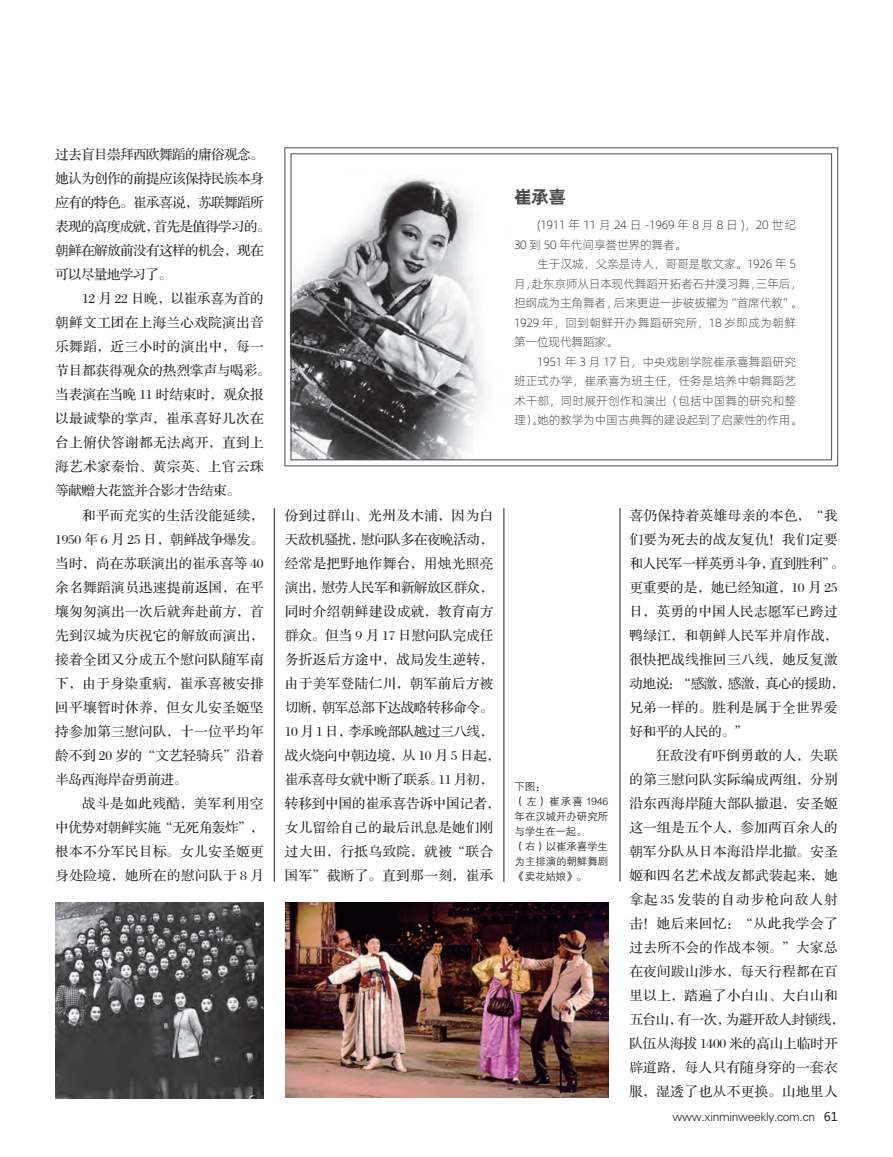
<style>
.page{position:relative;width:893px;height:1157px;background:#fff}
.page>*{position:absolute;margin:0;border:0;box-sizing:border-box;transform-origin:0 0}
.t1{font:18px "Alibaba Pu Hui Ti B";color:#4b4c4d}
.t2{font:13.5px "FZS3 JW GB1 0";letter-spacing:.035em;color:#231f20}
.t3{font:13.5px/24px "FZS3 JW GB1 0";letter-spacing:.005em;color:#231f20}
.t4{font:13.5px "FZS3 JW GB1 0";letter-spacing:-.025em;color:#231f20}
.t5{font:13.5px "FZS3 JW GB1 0";letter-spacing:-.035em;color:#231f20}
.t6{font:13.5px "FZS3 JW GB1 0";letter-spacing:-.045em;color:#231f20}
.t7{font:13.5px "FZS3 JW GB1 0";letter-spacing:-.01em;color:#231f20}
.t8{font:13.5px "FZS3 JW GB1 0";letter-spacing:.01em;color:#231f20}
.t9{font:13.5px "FZS3 JW GB1 0";letter-spacing:-.04em;color:#231f20}
.t10{font:13.5px "FZS3 JW GB1 0";letter-spacing:-.005em;color:#231f20}
.t11{font:13.5px "FZS3 JW GB1 0";color:#231f20}
.t12{font:13.5px "FZS3 JW GB1 0";letter-spacing:-.02em;color:#231f20}
.t13{font:13.5px "FZS3 JW GB1 0";letter-spacing:.085em;color:#231f20}
.t14{font:12px/19.5px "Alibaba Pu Hui Ti L";letter-spacing:-.025em;color:#231f20}
.t15{font:12px "FZXH1 JW GB1 0";letter-spacing:-.025em;color:#231f20}
.t16{font:10.5px/15px "FZZDXJW GB1 0";letter-spacing:-.01em;color:#231f20}
.s1{font-family:"Microsoft Ya Hei"}
</style>
<div class="page">
<img style="left:293px;top:177px;width:192px;height:281px">
<hr style="left:274px;top:508px;width:1px;height:373px;background:#231f20">
<hr style="left:504px;top:508px;width:1px;height:374px;background:#231f20">
<hr style="left:620px;top:508px;width:1px;height:373px;background:#231f20">
<img style="left:55px;top:902px;width:209px;height:196px">
<img style="left:285px;top:902px;width:323px;height:195px">
<div style="left:291px;top:154px;width:541px;height:306px;border:1px solid #4b4c4d"></div>
<p class="t5" style="left:55px;top:148px;width:210px">过去盲目崇拜西欧舞蹈的庸俗观念。</p>
<p class="t9" style="left:55px;top:172px;width:210px">她认为创作的前提应该保持民族本身</p>
<p class="t5" style="left:55px;top:196px;width:210px">应有的特色。崔承喜说，苏联舞蹈所</p>
<p class="t6" style="left:55px;top:220px;width:217px">表现的高度成就，首先是值得学习的。</p>
<p class="t5" style="left:55px;top:244px;width:210px">朝鲜在解放前没有这样的机会，现在</p>
<p class="t6" style="left:55px;top:268px;width:118px">可以尽量地学习了。</p>
<p class="t12" style="left:82px;top:292px;width:183px">12 月 22 日晚，以崔承喜为首的</p>
<p class="t2" style="left:55px;top:316px;width:210px">朝鲜文工团在上海兰心戏院演出音</p>
<p class="t2" style="left:55px;top:340px;width:210px">乐舞蹈，近三小时的演出中，每一</p>
<p class="t10" style="left:55px;top:364px;width:217px">节目都获得观众的热烈掌声与喝彩。</p>
<p class="t11" style="left:55px;top:388px;width:210px">当表演在当晚 11 时结束时，观众报</p>
<p class="t2" style="left:55px;top:412px;width:210px">以最诚挚的掌声，崔承喜好几次在</p>
<p class="t2" style="left:55px;top:436px;width:210px">台上俯伏答谢都无法离开，直到上</p>
<p class="t2" style="left:55px;top:460px;width:210px">海艺术家秦怡、黄宗英、上官云珠</p>
<p class="t4" style="left:55px;top:484px;width:186px">等献赠大花篮并合影才告结束。</p>
<p class="t2" style="left:82px;top:508px;width:183px">和平而充实的生活没能延续，</p>
<p class="t7" style="left:55px;top:532px;width:210px">1950 年 6 月 25 日，朝鲜战争爆发。</p>
<p class="t2" style="left:55px;top:556px;width:210px">当时，尚在苏联演出的崔承喜等 40</p>
<p class="t2" style="left:55px;top:580px;width:210px">余名舞蹈演员迅速提前返国，在平</p>
<p class="t2" style="left:55px;top:604px;width:210px">壤匆匆演出一次后就奔赴前方，首</p>
<p class="t2" style="left:55px;top:628px;width:210px">先到汉城为庆祝它的解放而演出，</p>
<p class="t2" style="left:55px;top:652px;width:210px">接着全团又分成五个慰问队随军南</p>
<p class="t2" style="left:55px;top:676px;width:210px">下，由于身染重病，崔承喜被安排</p>
<p class="t2" style="left:55px;top:700px;width:210px">回平壤暂时休养，但女儿安圣姬坚</p>
<p class="t2" style="left:55px;top:724px;width:210px">持参加第三慰问队，十一位平均年</p>
<p class="t3" style="left:55px;top:743px;width:210px">龄不到 20 岁的“文艺轻骑兵”沿着</p>
<p class="t4" style="left:55px;top:772px;width:133px">半岛西海岸奋勇前进。</p>
<p class="t2" style="left:82px;top:796px;width:183px">战斗是如此残酷，美军利用空</p>
<p class="t4" style="left:55px;top:820px;width:210px">中优势对朝鲜实施“无死角轰炸”，</p>
<p class="t2" style="left:55px;top:844px;width:210px">根本不分军民目标。女儿安圣姬更</p>
<p class="t2" style="left:55px;top:868px;width:210px">身处险境，她所在的慰问队于 8 月</p>
<p class="t1" style="left:514px;top:182px;width:54px">崔承喜</p>
<p class="t14" style="left:514px;top:215px;width:290px">　　(1911 年 11 月 24 日 -1969 年 8 月 8 日 )，20 世纪<br>30 到 50 年代间享誉世界的舞者。<br>　　生于汉城，父亲是诗人，哥哥是散文家。1926 年 5月，赴东京师从日本现代舞蹈开拓者石井漠习舞，三年后，担纲成为主角舞者，后来更进一步被拔擢为“首席代教”。<br>1929 年，回到朝鲜开办舞蹈研究所，18 岁即成为朝鲜第一位现代舞蹈家。<br>　　1951 年 3 月 17 日，中央戏剧学院崔承喜舞蹈研究班正式办学，崔承喜为班主任，任务是培养中朝舞蹈艺术干部，同时展开创作和演出（包括中国舞的研究和整理）。她的教学为中国古典舞的建设起到了启蒙性的作用。</p>
<p class="t3" style="left:285px;top:503px;width:217px">份到过群山、光州及木浦，因为白天敌机骚扰，慰问队多在夜晚活动，经常是把野地作舞台，用烛光照亮演出，慰劳人民军和新解放区群众，同时介绍朝鲜建设成就，教育南方群众。但当 9 月 17 日慰问队完成任务折返后方途中，战局发生逆转，由于美军登陆仁川，朝军前后方被切断，朝军总部下达战略转移命令。<br>10 月 1 日，李承晚部队越过三八线，战火烧向中朝边境，从 10 月 5 日起，崔承喜母女就中断了联系。11 月初，转移到中国的崔承喜告诉中国记者，女儿留给自己的最后讯息是她们刚过大田，行抵乌致院，就被“联合国军”截断了。直到那一刻，崔承</p>
<p class="t2" style="left:629px;top:508px;width:210px">喜仍保持着英雄母亲的本色，“我</p>
<p class="t2" style="left:629px;top:532px;width:210px">们要为死去的战友复仇！我们定要</p>
<p class="t4" style="left:629px;top:556px;width:217px">和人民军一样英勇斗争，直到胜利”。</p>
<p class="t8" style="left:629px;top:580px;width:210px">更重要的是，她已经知道，10 月 25</p>
<p class="t2" style="left:629px;top:604px;width:210px">日，英勇的中国人民志愿军已跨过</p>
<p class="t2" style="left:629px;top:628px;width:210px">鸭绿江，和朝鲜人民军并肩作战，</p>
<p class="t2" style="left:629px;top:652px;width:210px">很快把战线推回三八线，她反复激</p>
<p class="t4" style="left:629px;top:676px;width:217px">动地说：“感激，感激，真心的援助，</p>
<p class="t2" style="left:629px;top:700px;width:210px">兄弟一样的。胜利是属于全世界爱</p>
<p class="t4" style="left:629px;top:724px;width:120px">好和平的人民的。”</p>
<p class="t2" style="left:656px;top:748px;width:183px">狂敌没有吓倒勇敢的人，失联</p>
<p class="t2" style="left:629px;top:772px;width:210px">的第三慰问队实际编成两组，分别</p>
<p class="t2" style="left:629px;top:796px;width:210px">沿东西海岸随大部队撤退，安圣姬</p>
<p class="t2" style="left:629px;top:820px;width:210px">这一组是五个人，参加两百余人的</p>
<p class="t2" style="left:629px;top:844px;width:210px">朝军分队从日本海沿岸北撤。安圣</p>
<p class="t2" style="left:629px;top:868px;width:210px">姬和四名艺术战友都武装起来，她</p>
<p class="t13" style="left:629px;top:892px;width:210px">拿起 35 发装的自动步枪向敌人射</p>
<p class="t2" style="left:629px;top:916px;width:210px">击！她后来回忆：“从此我学会了</p>
<p class="t2" style="left:629px;top:940px;width:210px">过去所不会的作战本领。”大家总</p>
<p class="t2" style="left:629px;top:964px;width:210px">在夜间跋山涉水，每天行程都在百</p>
<p class="t2" style="left:629px;top:988px;width:210px">里以上，踏遍了小白山、大白山和</p>
<p class="t4" style="left:629px;top:1012px;width:217px">五台山，有一次，为避开敌人封锁线，</p>
<p class="t3" style="left:629px;top:1031px;width:210px">队伍从海拔 1400 米的高山上临时开</p>
<p class="t2" style="left:629px;top:1060px;width:210px">辟道路，每人只有随身穿的一套衣</p>
<p class="t2" style="left:629px;top:1084px;width:210px">服，湿透了也从不更换。山地里人</p>
<p class="t16" style="left:515px;top:779px;width:95px">下图：<br>（左）崔承喜 1946年在汉城开办研究所与学生在一起。<br>（右）以崔承喜学生为主排演的朝鲜舞剧《卖花姑娘》。</p>
<p class="t15" style="left:673px;top:1109px;width:167px">www.xinminweekly.com.cn <span class="s1">61</span></p>
</div>
